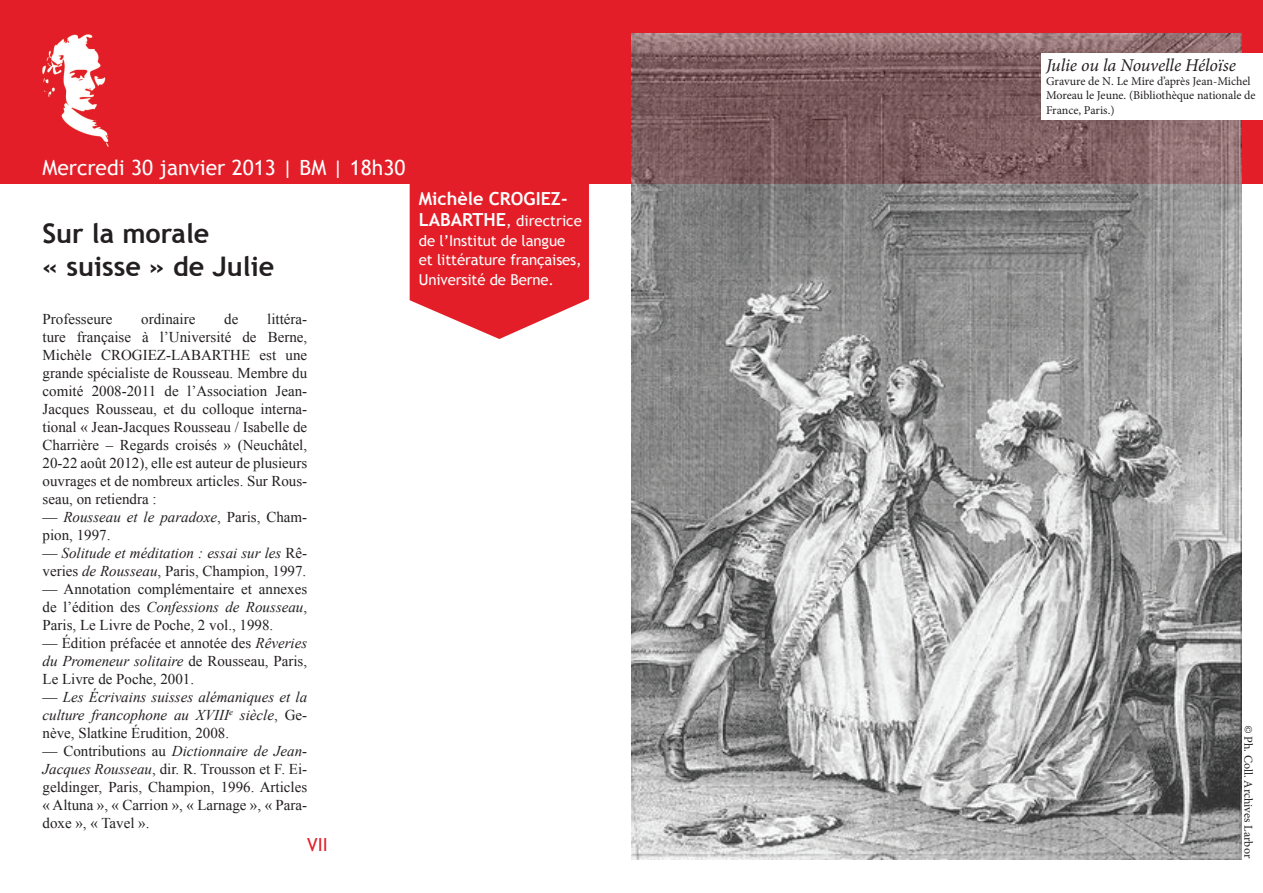
<style>
.page{position:relative;width:1263px;height:893px;background:#fff}
.page>*{position:absolute;margin:0;border:0;box-sizing:border-box;transform-origin:0 0}
.t1{font:700 27px/32.4px "Trebuchet MS";color:#231f20}
.t2{font:21px "Trebuchet MS";color:#fff}
.t3{font:italic 18px "Minion Pro";letter-spacing:-.01em;color:#231f20}
.t4{font:700 18px "Trebuchet MS";color:#fff}
.t5{font:18px "Trebuchet MS";color:#e41e29}
.t6{font:15px/18px "Times New Roman";color:#231f20;text-align:justify}
.t7{font:italic 15px/18px "Times New Roman";color:#231f20}
.t8{font:15px/19.5px "Trebuchet MS";letter-spacing:-.01em;color:#fff}
.t9{font:12px/14.4px "Minion Pro";letter-spacing:-.005em;color:#231f20}
.s1{font-style:italic}
.s2{font-style:normal}
.s3{font-weight:700;font-size:18px}
</style>
<div class="page">
<div style="left:0;top:0;width:1263px;height:184px;background:#e31e28"></div>
<img style="left:42px;top:34px;width:67px;height:113px">
<img style="left:631px;top:34px;width:610px;height:825px">
<div style="left:1042px;top:53px;width:221px;height:66px;background:#fff"></div>
<svg style="left:410px;top:184px;width:179px;height:155px;background:#e63a43"></svg>
<h2 class="t2" style="left:43px;top:155px;width:364px">Mercredi 30 janvier 2013 | BM | 18h30</h2>
<h1 class="t1" style="left:43px;top:217px;width:233px">Sur la morale<br>« suisse » de Julie</h1>
<p class="t6" style="left:43px;top:309px;width:71px">Professeure</p>
<p class="t6" style="left:141px;top:309px;width:56px">ordinaire</p>
<p class="t6" style="left:224px;top:309px;width:16px">de</p>
<p class="t6" style="left:43px;top:309px;width:266px;text-indent:225px">littéra&shy;ture française à l’Université de Berne, Michèle Crogie</p>
<p class="t6" style="left:157px;top:345px;width:35px">z-Labar</p>
<p class="t6" style="left:221px;top:345px;width:20px">the</p>
<p class="t6" style="left:43px;top:345px;width:266px;text-indent:217px">est une grande spécialiste de Rousseau. Membre du comité 2008-2011 de l’Association Jean-Jacques Rousseau, et du colloque interna&shy;tional « Jean-Jacques Rousseau / Isabelle de Charrière – Regards croisés » (Neuchâtel, 20-22 août 2012), elle est auteur de plusieurs ouvrages et de nombreux articles. Sur Rous&shy;seau, on retiendra :</p>
<p class="t6" style="left:43px;top:507px;width:266px">— <span class="s1">Rousseau et le paradoxe</span>, Paris, Cham&shy;pion, 1997.</p>
<p class="t7" style="left:43px;top:543px;width:266px"><span class="s2">—</span> Solitude et méditation : essai sur les <span class="s2">Rê&shy;veries</span> de Rousseau<span class="s2">, Paris, Champion, 1997.</span></p>
<p class="t6" style="left:43px;top:579px;width:266px">— Annotation complémentaire et annexes de l’édition des <span class="s1">Confessions de Rousseau</span>, Paris, Le Livre de Poche, 2 vol., 1998.</p>
<p class="t6" style="left:43px;top:633px;width:266px">— Édition préfacée et annotée des <span class="s1">Rêveries du Promeneur solitaire</span> de Rousseau, Paris, Le Livre de Poche, 2001.</p>
<p class="t7" style="left:43px;top:687px;width:266px;text-align:justify"><span class="s2">—</span> Les Écrivains suisses alémaniques et la culture francophone au XVIII<sup>e</sup> siècle<span class="s2">, Ge&shy;nève, Slatkine Érudition, 2008.</span></p>
<p class="t6" style="left:43px;top:741px;width:266px">— Contributions au <span class="s1">Dictionnaire de Jean-Jacques Rousseau</span>, dir. R. Trousson et F. Ei&shy;geldinger, Paris, Champion, 1996. Articles « Altuna », « Carrion », « Larnage », « Para&shy;doxe », « Tavel ».</p>
<p class="t5" style="left:307px;top:834px;width:22px">VII</p>
<p class="t4" style="left:419px;top:188px;width:150px">Michèle Crogiez-</p>
<p class="t8" style="left:419px;top:211px;width:165px"><span class="s3">Labarthe</span>, directrice de l’Institut de langue et littérature françaises,<br>Université de Berne.</p>
<p class="t3" style="left:1046px;top:53px;width:191px">Julie ou la Nouvelle Héloïse</p>
<p class="t9" style="left:1046px;top:74px;width:211px">Gravure de N. Le Mire d’après Jean-Michel<br>Moreau le Jeune. (Bibliothèque nationale de<br>France, Paris.)</p>
<p class="t9" style="left:1255px;top:725px;width:134px;rotate:90deg"><span class="s1">©</span> Ph. Coll. Archives Larbor</p>
</div>
